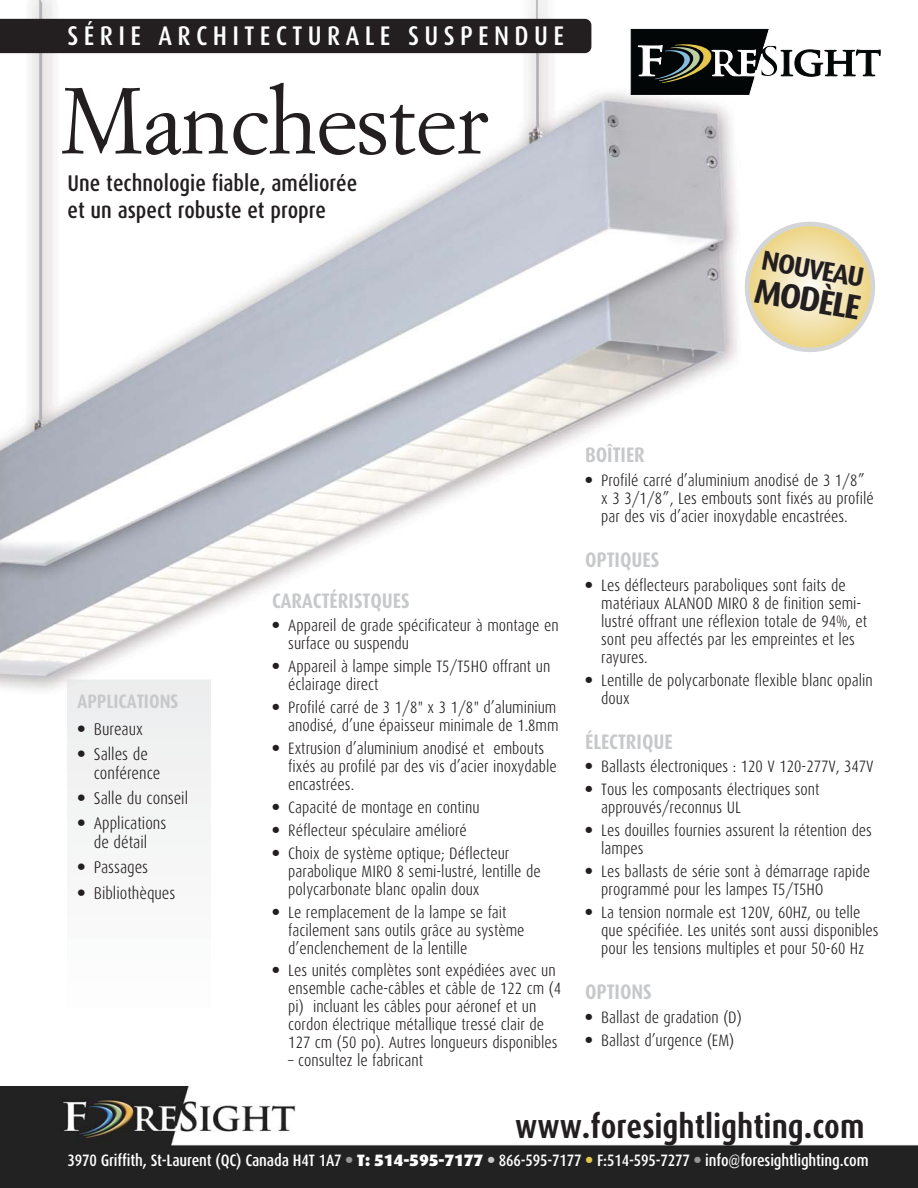
<style>
.page{position:relative;width:918px;height:1188px;background:#fff}
.page>*{position:absolute;margin:0;border:0;box-sizing:border-box;transform-origin:0 0}
.t1{font:91.65px "Simoncini Garamond";letter-spacing:-.015em;color:#231f20}
.t2{font:700 34.65px "Dax Condensed";color:#231f20;scale:1.17 1}
.t3{font:700 33.3px "Dax Condensed";color:#231f20}
.t4{font:700 27.6px "Dax Condensed";color:#231f20;scale:1.17 1}
.t5{font:500 27px "Dax Condensed";letter-spacing:.2em;color:#fff}
.t6{font:500 22.8px/27.6px "Dax Condensed";color:#231f20}
.t7{font:700 21px "Dax Condensed";color:#c6c8ca}
.t8{font:700 19.5px "Dax Condensed";color:#c6c8ca}
.t9{font:300 16.95px/18.9px "Dax Condensed";color:#231f20}
.t10{font:300 16.5px/18px "Dax Condensed";color:#231f20}
.t11{font:500 16.5px "Dax Condensed";letter-spacing:-.01em;color:#fff}
.s1{font-family:"Dax";font-weight:900}
.s2{font-family:"Dax";font-weight:900;color:#939598}
.s3{font-family:"Dax";font-weight:900;color:#c6c8ca}
.s4{font-family:"Dax";font-weight:900;color:#e6c74e}
</style>
<div class="page">
<img style="left:0;top:0;width:770px;height:1087px">
<img style="left:0;top:1087px;width:918px;height:101px">
<div style="left:0;top:19px;width:591px;height:34px;background:#231f20"></div>
<img style="left:68px;top:680px;width:142px;height:343px">
<svg style="left:740px;top:216px;width:135px;height:141px"></svg>
<svg style="left:631px;top:29px;width:250px;height:65px"></svg>
<h3 class="t5" style="left:68px;top:23px;width:498px">SÉRIE ARCHITECTURALE SUSPENDUE</h3>
<h1 class="t1" style="left:60px;top:83px;width:430px">Manchester</h1>
<h3 class="t6" style="left:67px;top:171px;width:291px">Une technologie fiable, améliorée et un aspect robuste et propre</h3>
<h3 class="t4" style="left:764px;top:248px;width:90px;rotate:10deg">NOUVEAU</h3>
<h2 class="t2" style="left:757px;top:275px;width:93px;rotate:10deg">MODÈLE</h2>
<p class="t8" style="left:78px;top:692px;width:102px">APPLICATIONS</p>
<p class="t9" style="left:78px;top:720px;width:67px"><span class="s1">•</span> Bureaux</p>
<p class="t9" style="left:94px;top:746px;width:68px;text-indent:-16px"><span class="s1">•</span> Salles de conférence</p>
<p class="t9" style="left:78px;top:790px;width:112px"><span class="s1">•</span> Salle du conseil</p>
<p class="t9" style="left:78px;top:815px;width:90px;text-align:center"><span class="s1">•</span> Applications de détail</p>
<p class="t9" style="left:78px;top:859px;width:72px"><span class="s1">•</span> Passages</p>
<p class="t9" style="left:78px;top:885px;width:99px"><span class="s1">•</span> Bibliothèques</p>
<p class="t7" style="left:272px;top:591px;width:139px">CARACTÉRISTQUES</p>
<p class="t10" style="left:288px;top:618px;width:272px;text-indent:-16px"><span class="s1">•</span> Appareil de grade spécificateur à montage en surface ou suspendu</p>
<p class="t10" style="left:288px;top:659px;width:264px;text-indent:-16px"><span class="s1">•</span> Appareil à lampe simple T5/T5HO offrant un éclairage direct</p>
<p class="t10" style="left:272px;top:699px;width:288px;text-align:right"><span class="s1">•</span> Profilé carré de 3 1/8" x 3 1/8" d’aluminium anodisé, d’une épaisseur minimale de 1.8mm</p>
<p class="t10" style="left:288px;top:740px;width:270px;text-indent:-16px"><span class="s1">•</span> Extrusion d’aluminium anodisé et embouts fixés au profilé par des vis d’acier inoxydable encastrées.</p>
<p class="t10" style="left:272px;top:799px;width:209px"><span class="s1">•</span> Capacité de montage en continu</p>
<p class="t10" style="left:272px;top:822px;width:196px"><span class="s1">•</span> Réflecteur spéculaire amélioré</p>
<p class="t10" style="left:288px;top:845px;width:254px;text-indent:-16px"><span class="s1">•</span> Choix de système optique; Déflecteur parabolique MIRO 8 semi-lustré, lentille de polycarbonate blanc opalin doux</p>
<p class="t10" style="left:288px;top:904px;width:238px;text-indent:-16px"><span class="s1">•</span> Le remplacement de la lampe se fait facilement sans outils grâce au système d’enclenchement de la lentille</p>
<p class="t10" style="left:288px;top:963px;width:274px;text-indent:-16px"><span class="s1">•</span> Les unités complètes sont expédiées avec un ensemble cache-câbles et câble de 122 cm (4 pi) incluant les câbles pour aéronef et un cordon électrique métallique tressé clair de 127 cm (50 po). Autres longueurs disponibles</p>
<p class="t10" style="left:288px;top:1053px;width:136px">– consultez le fabricant</p>
<p class="t7" style="left:585px;top:446px;width:61px">BOÎTIER</p>
<p class="t10" style="left:601px;top:473px;width:274px;text-indent:-16px"><span class="s1">•</span> Profilé carré d’aluminium anodisé de 3 1/8” x 3 3/1/8”, Les embouts sont fixés au profilé par des vis d’acier inoxydable encastrées.</p>
<p class="t7" style="left:585px;top:550px;width:76px">OPTIQUES</p>
<p class="t10" style="left:601px;top:577px;width:268px;text-indent:-16px"><span class="s1">•</span> Les déflecteurs paraboliques sont faits de matériaux ALANOD MIRO 8 de finition semi&shy;lustré offrant une réflexion totale de 94%, et sont peu affectés par les empreintes et les rayures.</p>
<p class="t10" style="left:601px;top:672px;width:273px;text-indent:-16px"><span class="s1">•</span> Lentille de polycarbonate flexible blanc opalin doux</p>
<p class="t7" style="left:585px;top:732px;width:89px">ÉLECTRIQUE</p>
<p class="t10" style="left:585px;top:759px;width:290px"><span class="s1">•</span> Ballasts électroniques : 120 V 120-277V, 347V</p>
<p class="t10" style="left:601px;top:782px;width:220px;text-indent:-16px"><span class="s1">•</span> Tous les composants électriques sont approuvés/reconnus UL</p>
<p class="t10" style="left:601px;top:823px;width:272px;text-indent:-16px"><span class="s1">•</span> Les douilles fournies assurent la rétention des lampes</p>
<p class="t10" style="left:601px;top:863px;width:270px;text-indent:-16px"><span class="s1">•</span> Les ballasts de série sont à démarrage rapide programmé pour les lampes T5/T5HO</p>
<p class="t10" style="left:601px;top:904px;width:279px;text-indent:-16px"><span class="s1">•</span> La tension normale est 120V, 60HZ, ou telle que spécifiée. Les unités sont aussi disponibles pour les tensions multiples et pour 50-60 Hz</p>
<p class="t7" style="left:585px;top:982px;width:68px">OPTIONS</p>
<p class="t10" style="left:585px;top:1009px;width:158px"><span class="s1">•</span> Ballast de gradation (D)</p>
<p class="t10" style="left:585px;top:1032px;width:151px"><span class="s1">•</span> Ballast d’urgence (EM)</p>
<h3 class="t3" style="left:515px;top:1112px;width:351px">www.foresightlighting.com</h3>
<p class="t11" style="left:68px;top:1153px;width:803px">3970 Griffith, St-Laurent (QC) Canada H4T 1A7 <span class="s2">•</span> <span class="s1">T: 514-595-7177</span> <span class="s3">•</span> 866-595-7177 <span class="s4">•</span> F:514-595-7277 <span class="s2">•</span> info@foresightlighting.com</p>
</div>
